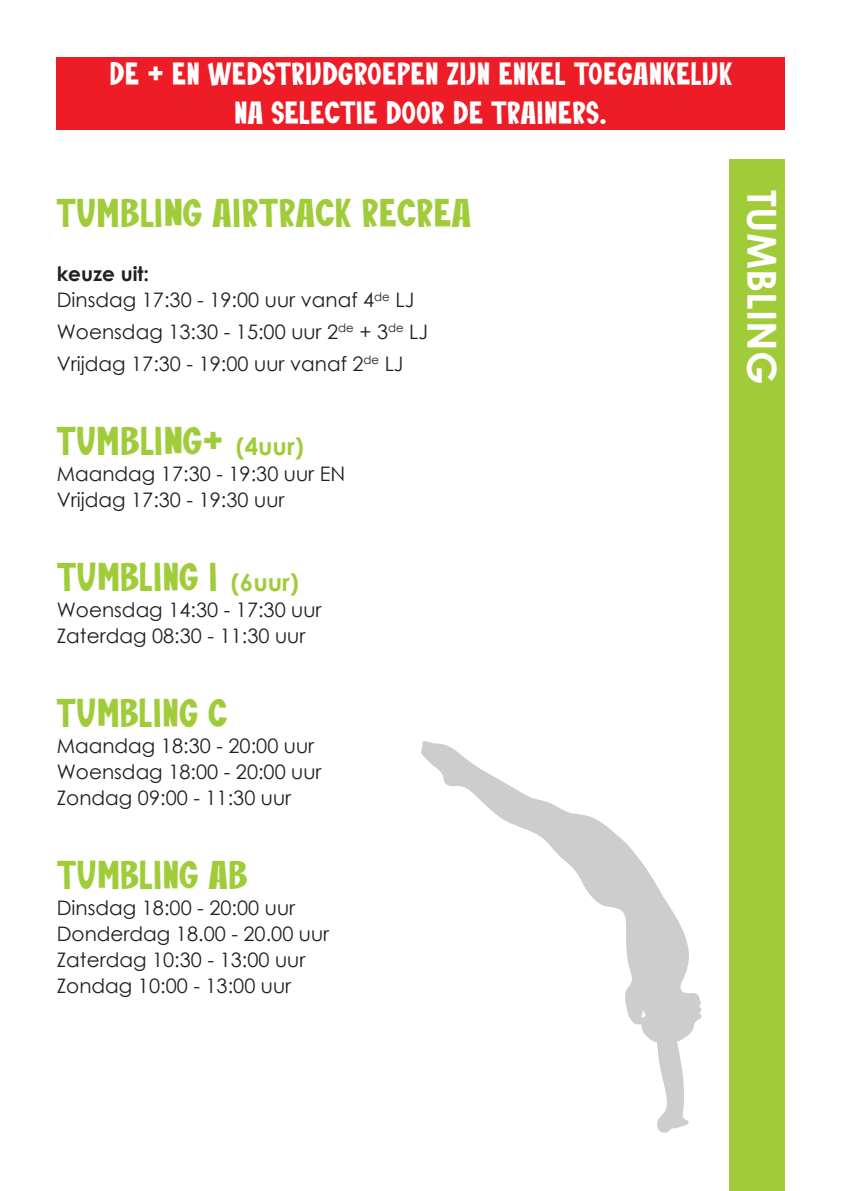
<style>
.page{position:relative;width:842px;height:1191px;background:#fff}
.page>*{position:absolute;margin:0;border:0;box-sizing:border-box;transform-origin:0 0}
.t1{font:40px "Bear And Bunny";color:#a1cc3a}
.t2{font:700 40px "Century Gothic";color:#fff}
.t3{font:32px/38.4px "Bear And Bunny";color:#fff;text-align:center}
.t4{font:20px/26px "Century Gothic";color:#231f20}
.s1{font-weight:700}
.s2{font-family:"Century Gothic";font-weight:700;font-size:24px}
</style>
<div class="page">
<div style="left:57px;top:57px;width:728px;height:72px;background:#ee1c26"></div>
<div style="left:730px;top:160px;width:55px;height:1031px;background:#a1cc3a"></div>
<svg style="left:421px;top:741px;width:281px;height:392px"></svg>
<h2 class="t3" style="left:109px;top:58px;width:625px">DE + EN WEDSTRIJDGROEPEN ZIJN ENKEL TOEGANKELIJK<br>NA SELECTIE DOOR DE TRAINERS.</h2>
<h1 class="t1" style="left:57px;top:193px;width:416px">TUMBLING AIRTRACK RECREA</h1>
<p class="t4" style="left:57px;top:261px;width:359px"><span class="s1">keuze uit:<br></span>Dinsdag 17:30 - 19:00 uur vanaf 4<sup>de</sup> LJ</p>
<p class="t4" style="left:57px;top:316px;width:373px;line-height:31.6px">Woensdag 13:30 - 15:00 uur 2<sup>de</sup> + 3<sup>de</sup> LJ<br>Vrijdag 17:30 - 19:00 uur vanaf 2<sup>de</sup> LJ</p>
<h1 class="t1" style="left:57px;top:420px;width:249px">TUMBLING+ <span class="s2">(4uur)</span></h1>
<p class="t4" style="left:57px;top:460px;width:290px">Maandag 17:30 - 19:30 uur EN<br>Vrijdag 17:30 - 19:30 uur</p>
<h1 class="t1" style="left:57px;top:556px;width:244px">TUMBLING I <span class="s2">(6uur)</span></h1>
<p class="t4" style="left:57px;top:596px;width:266px">Woensdag 14:30 - 17:30 uur<br>Zaterdag 08:30 - 11:30 uur</p>
<h1 class="t1" style="left:57px;top:692px;width:172px">TUMBLING C</h1>
<p class="t4" style="left:57px;top:732px;width:266px">Maandag 18:30 - 20:00 uur<br>Woensdag 18:00 - 20:00 uur<br>Zondag 09:00 - 11:30 uur</p>
<h1 class="t1" style="left:57px;top:854px;width:193px">TUMBLING AB</h1>
<p class="t4" style="left:57px;top:894px;width:274px">Dinsdag 18:00 - 20:00 uur<br>Donderdag 18.00 - 20.00 uur<br>Zaterdag 10:30 - 13:00 uur<br>Zondag 10:00 - 13:00 uur</p>
<h1 class="t2" style="left:792px;top:190px;width:195px;rotate:90deg">TUMBLING</h1>
</div>
